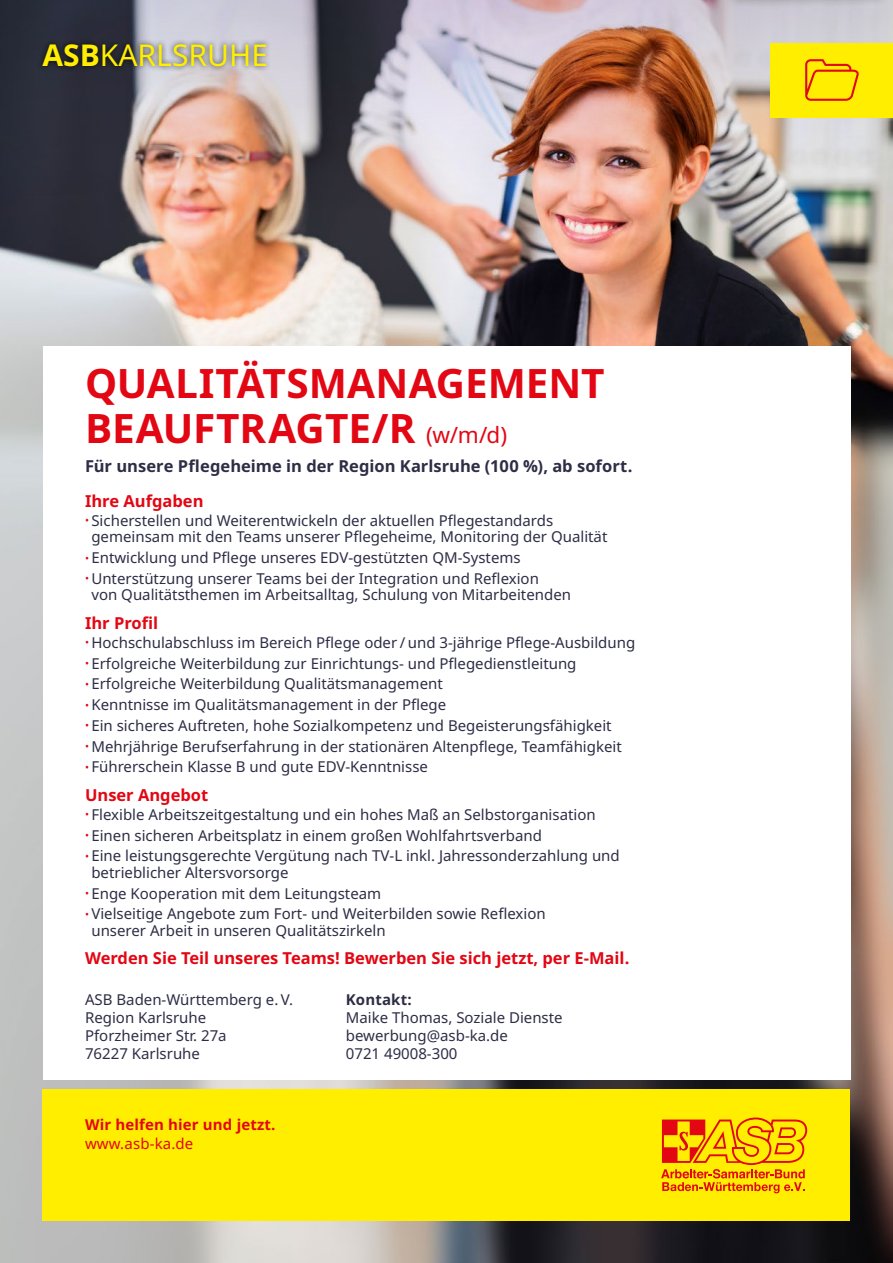
<style>
.page{position:relative;width:893px;height:1263px;background:#fff}
.page>*{position:absolute;margin:0;border:0;box-sizing:border-box;transform-origin:0 0}
.t1{font:700 40.5px/45px "Noto Sans";color:#e30613}
.t2{font:30px "Noto Sans";color:#fe0}
.t3{font:700 16.5px "Noto Sans";color:#e30613}
.t4{font:700 16.5px "Noto Sans";color:#2d2d46}
.t5{font:15px/18px "Noto Sans";color:#2d2d46}
.t6{font:700 15px "Noto Sans";letter-spacing:.01em;color:#e30613}
.t7{font:15px "Noto Sans";letter-spacing:.01em;color:#e30613}
.t8{font:700 15px "Noto Sans";letter-spacing:.01em;color:#2d2d46}
.s1{font-weight:700}
.s2{font-weight:400;font-size:22.5px}
.s3{font-size:10.5px;color:#e30613}
</style>
<div class="page">
<img style="left:0;top:319px;width:893px;height:944px">
<svg style="left:43px;top:319px;width:807px;height:28px;background:#a29793"></svg>
<div style="left:43px;top:347px;width:807px;height:733px;background:#fff"></div>
<div style="left:43px;top:1089px;width:807px;height:131px;background:#fe0"></div>
<img style="left:0;top:0;width:893px;height:319px">
<svg style="left:661px;top:1117px;width:146px;height:76px"></svg>
<div style="left:771px;top:43px;width:122px;height:74px;background:#fe0"></div>
<svg style="left:805px;top:59px;width:54px;height:42px"></svg>
<div style="left:37px;top:38px;width:235px;height:34px;background:#000;opacity:.75"></div>
<h2 class="t2" style="left:43px;top:38px;width:227px"><span class="s1">ASB</span>KARLSRUHE</h2>
<h1 class="t1" style="left:85px;top:362px;width:521px">QUALITÄTSMANAGEMENT<br>BEAUFTRAGTE/R <span class="s2">(w/m/d)</span></h1>
<p class="t4" style="left:85px;top:456px;width:549px">Für unsere Pflegeheime in der Region Karlsruhe (100 %), ab sofort.</p>
<p class="t3" style="left:85px;top:491px;width:120px">Ihre Aufgaben</p>
<p class="t5" style="left:91px;top:512px;width:517px;line-height:16.5px;text-indent:-6px"><span class="s3">•</span> Sicherstellen und Weiterentwickeln der aktuellen Pflegestandards gemeinsam mit den Teams unserer Pflegeheime, Monitoring der Qualität</p>
<p class="t5" style="left:85px;top:549px;width:437px"><span class="s3">•</span> Entwicklung und Pflege unseres EDV-gestützten QM-Systems</p>
<p class="t5" style="left:91px;top:570px;width:481px;line-height:16.5px;text-indent:-6px"><span class="s3">•</span> Unterstützung unserer Teams bei der Integration und Reflexion<br>von Qualitätsthemen im Arbeitsalltag, Schulung von Mitarbeitenden</p>
<p class="t3" style="left:85px;top:613px;width:75px">Ihr Profil</p>
<p class="t5" style="left:85px;top:634px;width:552px"><span class="s3">•</span> Hochschulabschluss im Bereich Pflege oder / und 3-jährige Pflege-Ausbildung</p>
<p class="t5" style="left:85px;top:654px;width:493px"><span class="s3">•</span> Erfolgreiche Weiterbildung zur Einrichtungs- und Pflegedienstleitung</p>
<p class="t5" style="left:85px;top:675px;width:359px"><span class="s3">•</span> Erfolgreiche Weiterbildung Qualitätsmanagement</p>
<p class="t5" style="left:85px;top:696px;width:363px"><span class="s3">•</span> Kenntnisse im Qualitätsmanagement in der Pflege</p>
<p class="t5" style="left:85px;top:717px;width:528px"><span class="s3">•</span> Ein sicheres Auftreten, hohe Sozialkompetenz und Begeisterungsfähigkeit</p>
<p class="t5" style="left:85px;top:737px;width:538px"><span class="s3">•</span> Mehrjährige Berufserfahrung in der stationären Altenpflege, Teamfähigkeit</p>
<p class="t5" style="left:85px;top:758px;width:344px"><span class="s3">•</span> Führerschein Klasse B und gute EDV-Kenntnisse</p>
<p class="t3" style="left:85px;top:785px;width:125px">Unser Angebot</p>
<p class="t5" style="left:85px;top:806px;width:512px"><span class="s3">•</span> Flexible Arbeitszeitgestaltung und ein hohes Maß an Selbstorganisation</p>
<p class="t5" style="left:85px;top:826px;width:459px"><span class="s3">•</span> Einen sicheren Arbeitsplatz in einem großen Wohlfahrtsverband</p>
<p class="t5" style="left:91px;top:848px;width:530px;line-height:16.5px;text-indent:-6px"><span class="s3">•</span> Eine leistungsgerechte Vergütung nach TV-L inkl. Jahressonderzahlung und betrieblicher Altersvorsorge</p>
<p class="t5" style="left:85px;top:884px;width:298px"><span class="s3">•</span> Enge Kooperation mit dem Leitungsteam</p>
<p class="t5" style="left:91px;top:906px;width:456px;line-height:16.5px;text-indent:-6px"><span class="s3">•</span> Vielseitige Angebote zum Fort- und Weiterbilden sowie Reflexion unserer Arbeit in unseren Qualitätszirkeln</p>
<p class="t3" style="left:85px;top:949px;width:546px">Werden Sie Teil unseres Teams! Bewerben Sie sich jetzt, per E-Mail.</p>
<p class="t5" style="left:85px;top:991px;width:210px">ASB Baden-Württemberg e. V.<br>Region Karlsruhe<br>Pforzheimer Str. 27a<br>76227 Karlsruhe</p>
<p class="t8" style="left:346px;top:991px;width:67px">Kontakt:</p>
<p class="t5" style="left:346px;top:1009px;width:218px">Maike Thomas, Soziale Dienste bewerbung@asb-ka.de<br>0721 49008-300</p>
<p class="t6" style="left:85px;top:1116px;width:192px">Wir helfen hier und jetzt.</p>
<p class="t7" style="left:85px;top:1135px;width:110px">www.asb-ka.de</p>
</div>
